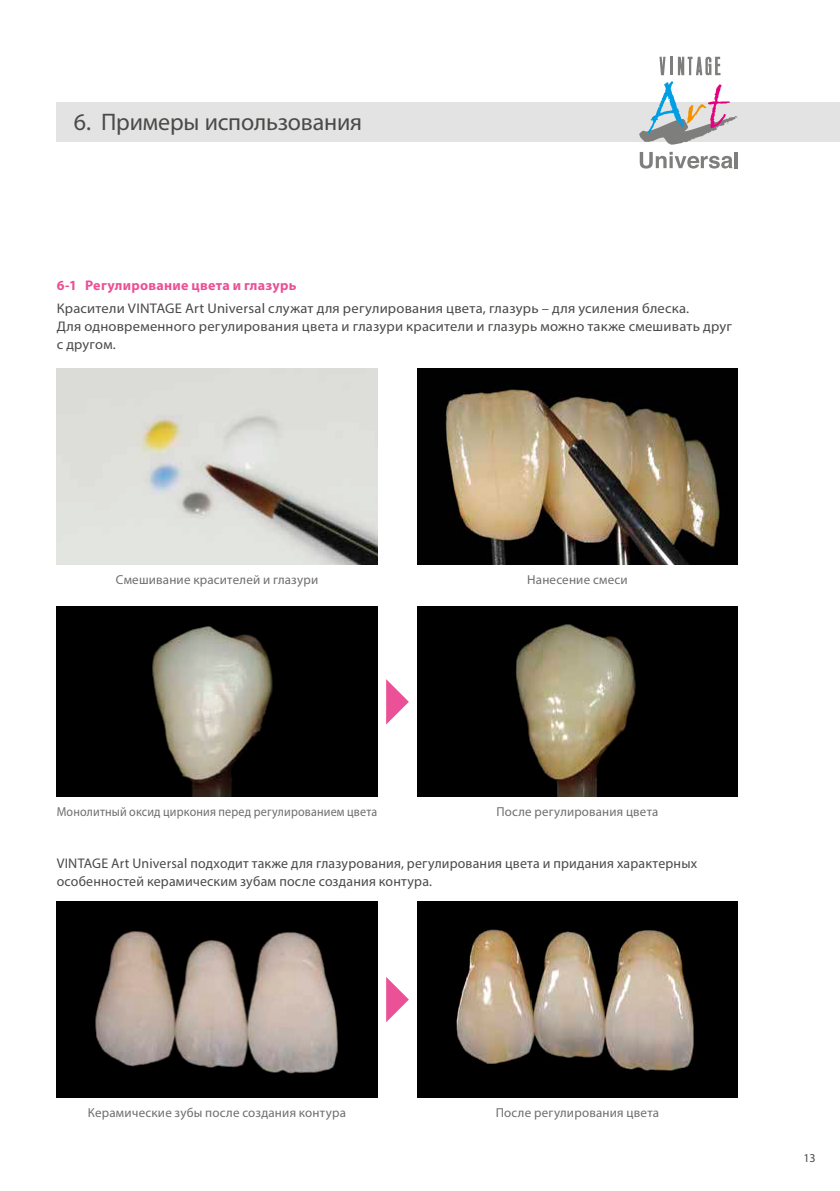
<style>
.page{position:relative;width:840px;height:1191px;background:#fff}
.page>*{position:absolute;margin:0;border:0;box-sizing:border-box;transform-origin:0 0}
.t1{font:24px "Myriad Pro";letter-spacing:-.005em;color:#4a4a49}
.t2{font:14px/18px "Myriad Pro";letter-spacing:.015em;color:#4a4a49;scale:1.04 1}
.t3{font:14px/18px "Myriad Pro";letter-spacing:.015em;color:#4a4a49}
.t4{font:700 14px "Myriad Pro";letter-spacing:.02em;color:#ea5196}
.t5{font:13px "Myriad Pro";letter-spacing:.015em;color:#6e6e6e}
.t6{font:13px "Myriad Pro";letter-spacing:.015em;color:#6e6e6e;scale:.92 1}
.t7{font:12px "Myriad Pro";color:#4a4a49}
</style>
<div class="page">
<div style="left:57px;top:102px;width:782px;height:40px;background:#e3e3e3"></div>
<svg style="left:639px;top:57px;width:98px;height:88px"></svg>
<svg style="left:639px;top:152px;width:93px;height:17px"></svg>
<hr style="left:734px;top:152px;width:3px;height:16px;background:#7e7e7d">
<img style="left:417px;top:369px;width:320px;height:195px">
<img style="left:57px;top:369px;width:320px;height:195px">
<img style="left:57px;top:607px;width:320px;height:190px">
<img style="left:417px;top:607px;width:320px;height:190px">
<svg style="left:386px;top:679px;width:22px;height:45px"></svg>
<svg style="left:386px;top:977px;width:22px;height:45px"></svg>
<img style="left:57px;top:901px;width:320px;height:196px">
<img style="left:417px;top:901px;width:320px;height:196px">
<h1 class="t1" style="left:74px;top:107px;width:290px">6. Примеры использования</h1>
<p class="t4" style="left:57px;top:276px;width:241px">6-1 Регулирование цвета и глазурь</p>
<p class="t2" style="left:57px;top:299px;width:650px">Красители VINTAGE Art Universal служат для регулирования цвета, глазурь – для усиления блеска.<br>Для одновременного регулирования цвета и глазури красители и глазурь можно также смешивать друг с другом.</p>
<p class="t5" style="left:116px;top:571px;width:204px">Смешивание красителей и глазури</p>
<p class="t6" style="left:57px;top:804px;width:350px">Монолитный оксид циркония перед регулированием цвета</p>
<p class="t5" style="left:527px;top:571px;width:102px">Нанесение смеси</p>
<p class="t5" style="left:496px;top:804px;width:163px">После регулирования цвета</p>
<p class="t3" style="left:57px;top:854px;width:641px">VINTAGE Art Universal подходит также для глазурования, регулирования цвета и придания характерных особенностей керамическим зубам после создания контура.</p>
<p class="t5" style="left:88px;top:1104px;width:259px">Керамические зубы после создания контура</p>
<p class="t5" style="left:495px;top:1104px;width:165px">После регулирования цвета</p>
<p class="t7" style="left:803px;top:1150px;width:14px">13</p>
</div>
